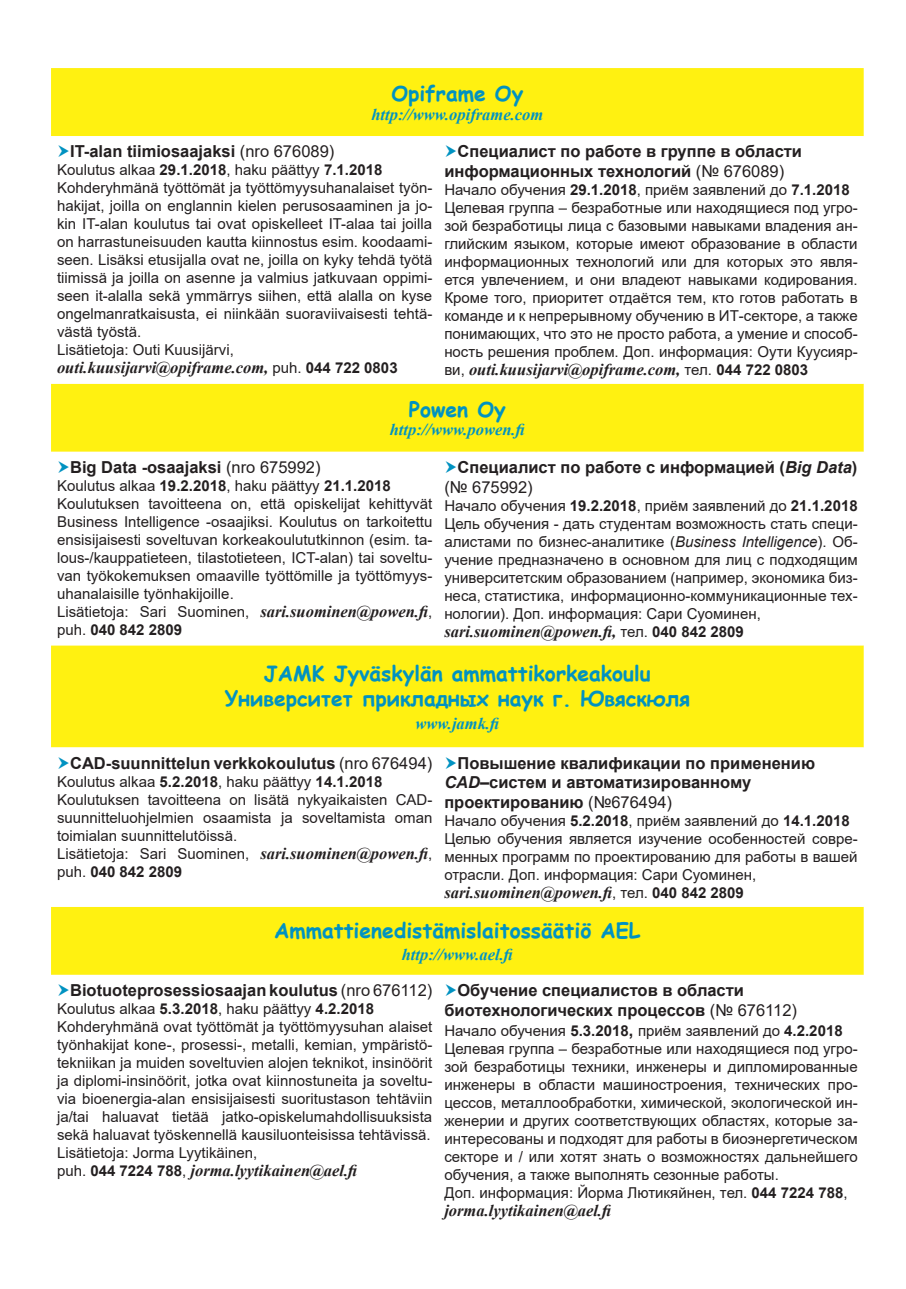
<style>
.page{position:relative;width:906px;height:1289px;background:#fff}
.page>*{position:absolute;margin:0;border:0;box-sizing:border-box;transform-origin:0 0}
.t1{font:700 21px/25.2px "Comic Sans MS";color:#0092c1;text-align:center}
.t2{font:700 16.5px/19.8px "Arial";color:#231f20}
.t3{font:italic 700 16.5px "Times New Roman";color:#231f20}
.t4{font:italic 700 16.5px "Times New Roman";color:#0092c1}
.t5{font:15px/18px "Arial";color:#231f20}
.s1{font-weight:400}
.s2{font-weight:700}
.s3{font-family:"Arial";font-weight:400;font-style:normal;font-size:15px}
.s4{font-family:"Arial";font-style:normal;font-size:15px}
.s5{font-style:italic}
.s6{color:#222}
.s7{font-family:"Times New Roman";font-weight:700;font-style:italic;font-size:16.5px}
.s8{font-weight:700;font-size:16.5px}
</style>
<div class="page">
<div style="left:51px;top:68px;width:812px;height:68px;background:#fff111"></div>
<svg style="left:51px;top:383px;width:812px;height:592px"></svg>
<svg style="left:58px;top:461px;width:11px;height:12px"></svg>
<svg style="left:446px;top:461px;width:10px;height:12px"></svg>
<svg style="left:58px;top:756px;width:11px;height:12px"></svg>
<svg style="left:446px;top:756px;width:10px;height:12px"></svg>
<h1 class="t1" style="left:391px;top:80px;width:133px">Opiframe Oy</h1>
<p class="t4" style="left:371px;top:102px;width:173px">http://www.opiframe.com</p>
<p class="t2" style="left:444px;top:142px;width:359px;text-indent:13px">Специалист по работе в группе в области информационных технологий <span class="s1">(№ 676089)</span></p>
<p class="t5" style="left:444px;top:181px;width:415px">Начало обучения <span class="s2">29.1.2018</span>, приём заявлений до <span class="s2">7.1.2018<br></span>Целевая группа – безработные или находящиеся под угро&shy;зой безработицы лица с базовыми навыками владения ан&shy;глийским языком, которые имеют образование в области информационных технологий или для которых это явля&shy;ется увлечением, и они владеют навыками кодирования.<br>Кроме того, приоритет отдаётся тем, кто готов работать в команде и к непрерывному обучению в ИТ-секторе, а также понимающих, что это не просто работа, а умение и способ&shy;ность решения проблем. Доп. информация: Оути Куусияр-</p>
<p class="t3" style="left:444px;top:358px;width:365px"><span class="s3">ви,</span> outi.kuusijarvi@opiframe.com, <span class="s3">тел.</span> <span class="s4">044 722 0803</span></p>
<h1 class="t1" style="left:409px;top:396px;width:98px">Powen Oy</h1>
<p class="t4" style="left:390px;top:418px;width:140px">http://www.powen.fi</p>
<p class="t2" style="left:70px;top:142px;width:266px">IT-alan tiimiosaajaksi <span class="s1">(nro 676089)</span></p>
<p class="t5" style="left:57px;top:161px;width:377px">Koulutus alkaa <span class="s2">29.1.2018</span>, haku päättyy <span class="s2">7.1.2018<br></span>Kohderyhmänä työttömät ja työttömyysuhanalaiset työn&shy;hakijat, joilla on englannin kielen perusosaaminen ja jo&shy;kin IT-alan koulutus tai ovat opiskelleet IT-alaa tai joilla on harrastuneisuuden kautta kiinnostus esim. koodaami&shy;seen. Lisäksi etusijalla ovat ne, joilla on kyky tehdä työtä tiimissä ja joilla on asenne ja valmius jatkuvaan oppimi&shy;seen it-alalla sekä ymmärrys siihen, että alalla on kyse ongelmanratkaisusta, ei niinkään suoraviivaisesti tehtä&shy;västä työstä.<br>Lisätietoja: Outi Kuusijärvi,</p>
<p class="t3" style="left:57px;top:356px;width:342px">outi.kuusijarvi@opiframe.com, <span class="s3">puh.</span> <span class="s4">044 722 0803</span></p>
<p class="t2" style="left:444px;top:457px;width:414px;text-indent:13px">Специалист по работе с информацией (<span class="s5">Big Data</span>) <span class="s1">(№ 675992)</span></p>
<p class="t5" style="left:444px;top:496px;width:415px;text-align:justify">Начало обучения <span class="s2">19.2.2018</span>, приём заявлений до <span class="s2">21.1.2018<br></span>Цель обучения - дать студентам возможность стать специ&shy;алистами по бизнес-аналитике <span class="s6">(</span><span class="s5">Business Intelligence</span>). Об&shy;учение предназначено в основном для лиц с подходящим университетским образованием (например, экономика биз&shy;неса, статистика, информационно-коммуникационные тех&shy;нологии). Доп. информация: Сари Суоминен,</p>
<p class="t3" style="left:444px;top:620px;width:301px">sari.suominen@powen.fi, <span class="s3">тел.</span> <span class="s4">040 842 2809</span></p>
<h1 class="t1" style="left:225px;top:660px;width:466px">JAMK Jyväskylän ammattikorkeakoulu<br>Университет прикладных наук г. Ювяскюля</h1>
<p class="t4" style="left:415px;top:711px;width:88px">www.jamk.fi</p>
<p class="t2" style="left:70px;top:753px;width:364px">CAD-suunnittelun verkkokoulutus <span class="s1">(nro 676494)</span></p>
<p class="t5" style="left:57px;top:772px;width:377px">Koulutus alkaa <span class="s2">5.2.2018</span>, haku päättyy <span class="s2">14.1.2018<br></span>Koulutuksen tavoitteena on lisätä nykyaikaisten CAD&shy;suunnitteluohjelmien osaamista ja soveltamista oman toimialan suunnittelutöissä.<br>Lisätietoja: Sari Suominen, <span class="s7">sari.suominen@powen.fi</span>, puh. <span class="s2">040 842 2809</span></p>
<p class="t2" style="left:70px;top:457px;width:252px">Big Data -osaajaksi <span class="s1">(nro 675992)</span></p>
<p class="t5" style="left:57px;top:476px;width:377px">Koulutus alkaa <span class="s2">19.2.2018</span>, haku päättyy <span class="s2">21.1.2018<br></span>Koulutuksen tavoitteena on, että opiskelijat kehittyvät Business Intelligence -osaajiksi. Koulutus on tarkoitettu ensisijaisesti soveltuvan korkeakoulututkinnon (esim. ta&shy;lous-/kauppatieteen, tilastotieteen, ICT-alan) tai soveltu&shy;van työkokemuksen omaaville työttömille ja työttömyys&shy;uhanalaisille työnhakijoille.<br>Lisätietoja: Sari Suominen, <span class="s7">sari.suominen@powen.fi</span>, puh. <span class="s2">040 842 2809</span></p>
<p class="t2" style="left:444px;top:753px;width:372px;text-indent:13px">Повышение квалификации по применению<br><span class="s5">CAD</span>–систем и автоматизированному проектированию <span class="s1">(№676494)</span></p>
<p class="t5" style="left:444px;top:812px;width:415px">Начало обучения <span class="s2">5.2.2018</span>, приём заявлений до <span class="s2">14.1.2018<br></span>Целью обучения является изучение особенностей совре&shy;менных программ по проектированию для работы в вашей отрасли. Доп. информация: Сари Суоминен,</p>
<p class="t3" style="left:444px;top:881px;width:301px">sari.suominen@powen.fi<span class="s3">, тел.</span> <span class="s4">040 842 2809</span></p>
<h1 class="t1" style="left:274px;top:917px;width:368px">Ammattienedistämislaitossäätiö AEL</h1>
<p class="t4" style="left:402px;top:943px;width:116px">http://www.ael.fi</p>
<p class="t2" style="left:70px;top:980px;width:364px">Biotuoteprosessiosaajan koulutus <span class="s1">(nro 676112)</span></p>
<p class="t5" style="left:57px;top:999px;width:377px">Koulutus alkaa <span class="s2">5.3.2018</span>, haku päättyy <span class="s2">4.2.2018<br></span>Kohderyhmänä ovat työttömät ja työttömyysuhan alaiset työnhakijat kone-, prosessi-, metalli, kemian, ympäristö&shy;tekniikan ja muiden soveltuvien alojen teknikot, insinöörit ja diplomi-insinöörit, jotka ovat kiinnostuneita ja soveltu&shy;via bioenergia-alan ensisijaisesti suoritustason tehtäviin ja/tai haluavat tietää jatko-opiskelumahdollisuuksista sekä haluavat työskennellä kausiluonteisissa tehtävissä.<br>Lisätietoja: Jorma Lyytikäinen,</p>
<p class="t3" style="left:57px;top:1159px;width:305px"><span class="s3">puh.</span> <span class="s4">044 7224 788</span><span class="s3">,</span> jorma.lyytikainen@ael.fi</p>
<p class="t2" style="left:444px;top:980px;width:354px;text-indent:13px">Обучение специалистов в области биотехнологических процессов <span class="s1">(№ 676112)</span></p>
<p class="t5" style="left:444px;top:1021px;width:415px">Начало обучения <span class="s2">5.3.2018</span><span class="s8">,</span> приём заявлений до <span class="s2">4.2.2018<br></span>Целевая группа – безработные или находящиеся под угро&shy;зой безработицы техники, инженеры и дипломированные инженеры в области машиностроения, технических про&shy;цессов, металлообработки, химической, экологической ин&shy;женерии и других соответствующих областях, которые за&shy;интересованы и подходят для работы в биоэнергетическом секторе и / или хотят знать о возможностях дальнейшего обучения, а также выполнять сезонные работы.<br>Доп. информация: Йорма Лютикяйнен, тел. <span class="s2">044 7224 788</span>,</p>
<p class="t3" style="left:444px;top:1198px;width:171px">jorma.lyytikainen@ael.fi</p>
</div>
